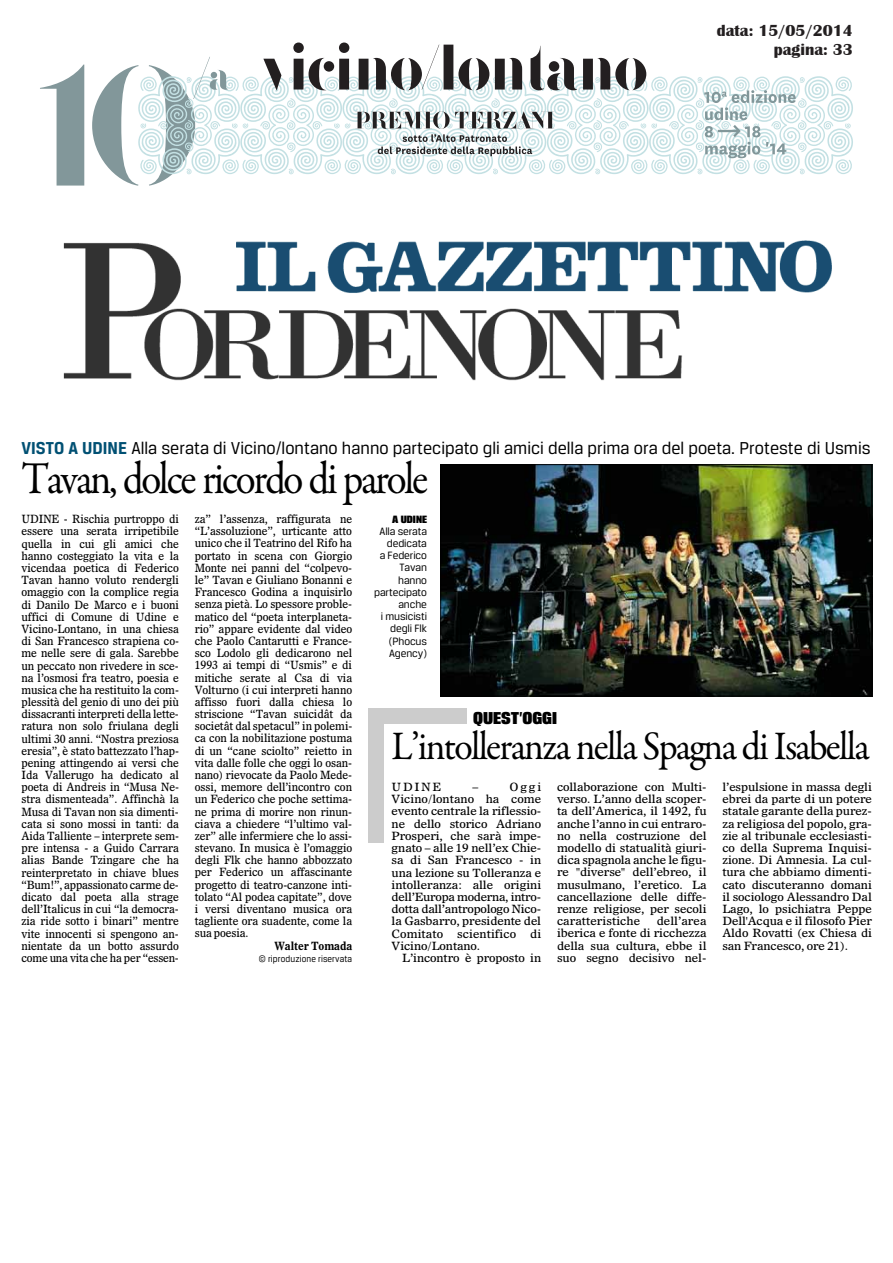
<style>
.page{position:relative;width:893px;height:1263px;background:#fff}
.page>*{position:absolute;margin:0;border:0;box-sizing:border-box;transform-origin:0 0}
.t1{font:45.9px "Garamond Premr Pro";letter-spacing:-.055em;color:#000;scale:.9 1}
.t2{font:40.65px "Garamond Premr Pro";letter-spacing:-.045em;color:#000;scale:.94 1}
.t3{font:18.3px "Breuer Text";color:#000}
.t4{font:18.3px "Breuer Headline";color:#000}
.t5{font:700 16.5px "Britannic";color:#231f20}
.t6{font:11.25px/12.1px "Dutch 811 BT";letter-spacing:-.01em;color:#000;text-align:justify;scale:.93 1}
.t7{font:11.25px/12.1px "Dutch 811 BT";letter-spacing:-.01em;color:#000;text-align:justify}
.t8{font:11.25px/12.1px "Breuer Text";letter-spacing:-.01em;color:#000;text-align:right}
.t9{font:700 11.25px "Dutch 811 BT";letter-spacing:-.01em;color:#000;scale:.93 1}
.t10{font:9.9px "Breuer Text";letter-spacing:.01em;color:#000;scale:.92 1}
.s1{font-weight:700;color:#005073}
.s2{font-family:"Breuer Headline"}
</style>
<div class="page">
<svg style="left:40px;top:65px;width:44px;height:121px"></svg>
<svg style="left:92px;top:43px;width:761px;height:143px"></svg>
<div style="left:368px;top:708px;width:16px;height:135px;background:#ccc"></div>
<div style="left:368px;top:708px;width:98px;height:16px;background:#ccc"></div>
<img style="left:442px;top:466px;width:428px;height:228px">
<div style="left:440px;top:464px;width:432px;height:232px;border:1px solid #000"></div>
<img style="left:63px;top:240px;width:769px;height:141px">
<div style="left:782px;top:309px;width:56px;height:43px;background:#fff"></div>
<p class="t5" style="left:717px;top:21px;width:137px">data: 15/05/2014</p>
<p class="t5" style="left:774px;top:41px;width:81px">pagina: 33</p>
<p class="t3" style="left:22px;top:438px;width:851px"><span class="s1">VISTO A UDINE</span> Alla serata di Vicino/lontano hanno partecipato gli amici della prima ora del poeta. Proteste di Usmis</p>
<p class="t1" style="left:22px;top:451px;width:454px">Tavan, dolce ricordo di parole</p>
<p class="t8" style="left:374px;top:513px;width:54px"><span class="s2">A UDINE<br></span>Alla serata dedicata<br>a Federico<br>Tavan hanno partecipato anche<br>i musicisti degli Flk (Phocus<br>Agency)</p>
<p class="t6" style="left:22px;top:513px;width:171px">UDINE - Rischia purtroppo di essere una serata irripetibile quella in cui gli amici che hanno costeggiato la vita e la vicendaa poetica di Federico Tavan hanno voluto rendergli omaggio con la complice regia di Danilo De Marco e i buoni uffici di Comune di Udine e Vicino-Lontano, in una chiesa di San Francesco strapiena co&shy;me nelle sere di gala. Sarebbe un peccato non rivedere in sce&shy;na l’osmosi fra teatro, poesia e musica che ha restituito la com&shy;plessità del genio di uno dei più dissacranti interpreti della lette&shy;ratura non solo friulana degli ultimi 30 anni. “Nostra preziosa eresia”, è stato battezzato l’hap&shy;pening attingendo ai versi che Ida Vallerugo ha dedicato al poeta di Andreis in “Musa Ne&shy;stra dismenteada”. Affinchà la Musa di Tavan non sia dimenti&shy;cata si sono mossi in tanti: da Aida Talliente – interprete sem&shy;pre intensa - a Guido Carrara alias Bande Tzingare che ha reinterpretato in chiave blues “Bum!”, appassionato carme de&shy;dicato dal poeta alla strage dell’Italicus in cui “la democra&shy;zia ride sotto i binari” mentre vite innocenti si spengono an&shy;nientate da un botto assurdo come una vita che ha per “essen-</p>
<p class="t6" style="left:195px;top:513px;width:171px">za” l’assenza, raffigurata ne</p>
<p class="t6" style="left:195px;top:525px;width:171px">“L’assoluzione”, urticante atto</p>
<p class="t6" style="left:195px;top:537px;width:171px">unico che il Teatrino del Rifo ha</p>
<p class="t6" style="left:195px;top:549px;width:171px">portato in scena con Giorgio</p>
<p class="t6" style="left:195px;top:561px;width:171px">Monte nei panni del “colpevo-</p>
<p class="t6" style="left:195px;top:574px;width:171px">le” Tavan e Giuliano Bonanni e</p>
<p class="t6" style="left:195px;top:586px;width:171px">Francesco Godina a inquisirlo</p>
<p class="t6" style="left:195px;top:598px;width:171px">senza pietà. Lo spessore proble-</p>
<p class="t6" style="left:195px;top:610px;width:171px">matico del “poeta interplaneta-</p>
<p class="t6" style="left:195px;top:622px;width:171px">rio” appare evidente dal video</p>
<p class="t6" style="left:195px;top:634px;width:171px">che Paolo Cantarutti e France-</p>
<p class="t6" style="left:195px;top:647px;width:171px">sco Lodolo gli dedicarono nel</p>
<p class="t6" style="left:195px;top:659px;width:171px">1993 ai tempi di “Usmis” e di</p>
<p class="t6" style="left:195px;top:671px;width:171px">mitiche serate al Csa di via</p>
<p class="t6" style="left:195px;top:683px;width:171px">Volturno (i cui interpreti hanno</p>
<p class="t6" style="left:195px;top:695px;width:171px">affisso fuori dalla chiesa lo</p>
<p class="t6" style="left:195px;top:708px;width:171px">striscione “Tavan suicidât da</p>
<p class="t6" style="left:195px;top:720px;width:171px">societât dal spetacul” in polemi-</p>
<p class="t6" style="left:195px;top:732px;width:171px">ca con la nobilitazione postuma</p>
<p class="t6" style="left:195px;top:744px;width:171px">di un “cane sciolto” reietto in</p>
<p class="t6" style="left:195px;top:756px;width:171px">vita dalle folle che oggi lo osan-</p>
<p class="t6" style="left:195px;top:769px;width:171px">nano) rievocate da Paolo Mede-</p>
<p class="t6" style="left:195px;top:781px;width:171px">ossi, memore dell’incontro con</p>
<p class="t6" style="left:195px;top:793px;width:171px">un Federico che poche settima-</p>
<p class="t6" style="left:195px;top:805px;width:171px">ne prima di morire non rinun-</p>
<p class="t6" style="left:195px;top:817px;width:171px">ciava a chiedere “l’ultimo val-</p>
<p class="t6" style="left:195px;top:829px;width:171px">zer” alle infermiere che lo assi-</p>
<p class="t6" style="left:195px;top:842px;width:171px">stevano. In musica è l’omaggio</p>
<p class="t6" style="left:195px;top:854px;width:171px">degli Flk che hanno abbozzato</p>
<p class="t6" style="left:195px;top:866px;width:171px">per Federico un affascinante</p>
<p class="t6" style="left:195px;top:878px;width:171px">progetto di teatro-canzone inti-</p>
<p class="t6" style="left:195px;top:890px;width:171px">tolato “Al podea capitate”, dove</p>
<p class="t6" style="left:195px;top:902px;width:171px">i versi diventano musica ora</p>
<p class="t6" style="left:195px;top:915px;width:171px">tagliente ora suadente, come la</p>
<p class="t6" style="left:195px;top:927px;width:59px">sua poesia.</p>
<p class="t9" style="left:275px;top:938px;width:85px">Walter Tomada</p>
<p class="t10" style="left:259px;top:954px;width:103px">© riproduzione riservata</p>
<p class="t4" style="left:473px;top:708px;width:86px">QUEST’OGGI</p>
<p class="t2" style="left:392px;top:722px;width:510px">L’intolleranza nella Spagna di Isabella</p>
<p class="t7" style="left:722px;top:780px;width:151px">l’espulsione in massa degli ebrei da parte di un potere statale garante della purez&shy;za religiosa del popolo, gra&shy;zie al tribunale ecclesiasti&shy;co della Suprema Inquisi&shy;zione. Di Amnesia. La cul&shy;tura che abbiamo dimenti&shy;cato discuteranno domani il sociologo Alessandro Dal Lago, lo psichiatra Peppe Dell'Acqua e il filosofo Pier Aldo Rovatti (ex Chiesa di san Francesco, ore 21).</p>
<p class="t7" style="left:557px;top:780px;width:151px">collaborazione con Multi&shy;verso. L’anno della scoper&shy;ta dell’America, il 1492, fu anche l’anno in cui entraro&shy;no nella costruzione del modello di statualità giuri&shy;dica spagnola anche le figu&shy;re "diverse" dell’ebreo, il musulmano, l’eretico. La cancellazione delle diffe&shy;renze religiose, per secoli caratteristiche</p>
<p class="t7" style="left:392px;top:781px;width:51px">UDINE</p>
<p class="t7" style="left:472px;top:781px;width:7px">–</p>
<p class="t7" style="left:509px;top:781px;width:33px">Oggi</p>
<p class="t7" style="left:392px;top:793px;width:151px">Vicino/lontano ha come</p>
<p class="t7" style="left:392px;top:805px;width:151px">evento centrale la riflessio-</p>
<p class="t7" style="left:392px;top:817px;width:151px">ne dello storico Adriano</p>
<p class="t7" style="left:392px;top:829px;width:151px">Prosperi, che sarà impe-</p>
<p class="t7" style="left:392px;top:842px;width:151px">gnato – alle 19 nell’ex Chie-</p>
<p class="t7" style="left:392px;top:854px;width:151px">sa di San Francesco - in</p>
<p class="t7" style="left:392px;top:866px;width:151px">una lezione su Tolleranza e</p>
<p class="t7" style="left:392px;top:878px;width:151px">intolleranza: alle origini</p>
<p class="t7" style="left:392px;top:890px;width:151px">dell’Europa moderna, intro-</p>
<p class="t7" style="left:392px;top:903px;width:151px">dotta dall’antropologo Nico-</p>
<p class="t7" style="left:392px;top:915px;width:151px">la Gasbarro, presidente del</p>
<p class="t7" style="left:392px;top:927px;width:151px">Comitato scientifico di</p>
<p class="t7" style="left:392px;top:939px;width:90px">Vicino/Lontano.</p>
<p class="t7" style="left:402px;top:951px;width:141px">L’incontro è proposto in</p>
<p class="t7" style="left:557px;top:915px;width:151px;text-indent:100px">dell’area iberica e fonte di ricchezza della sua cultura, ebbe il suo segno decisivo nel-</p>
</div>
